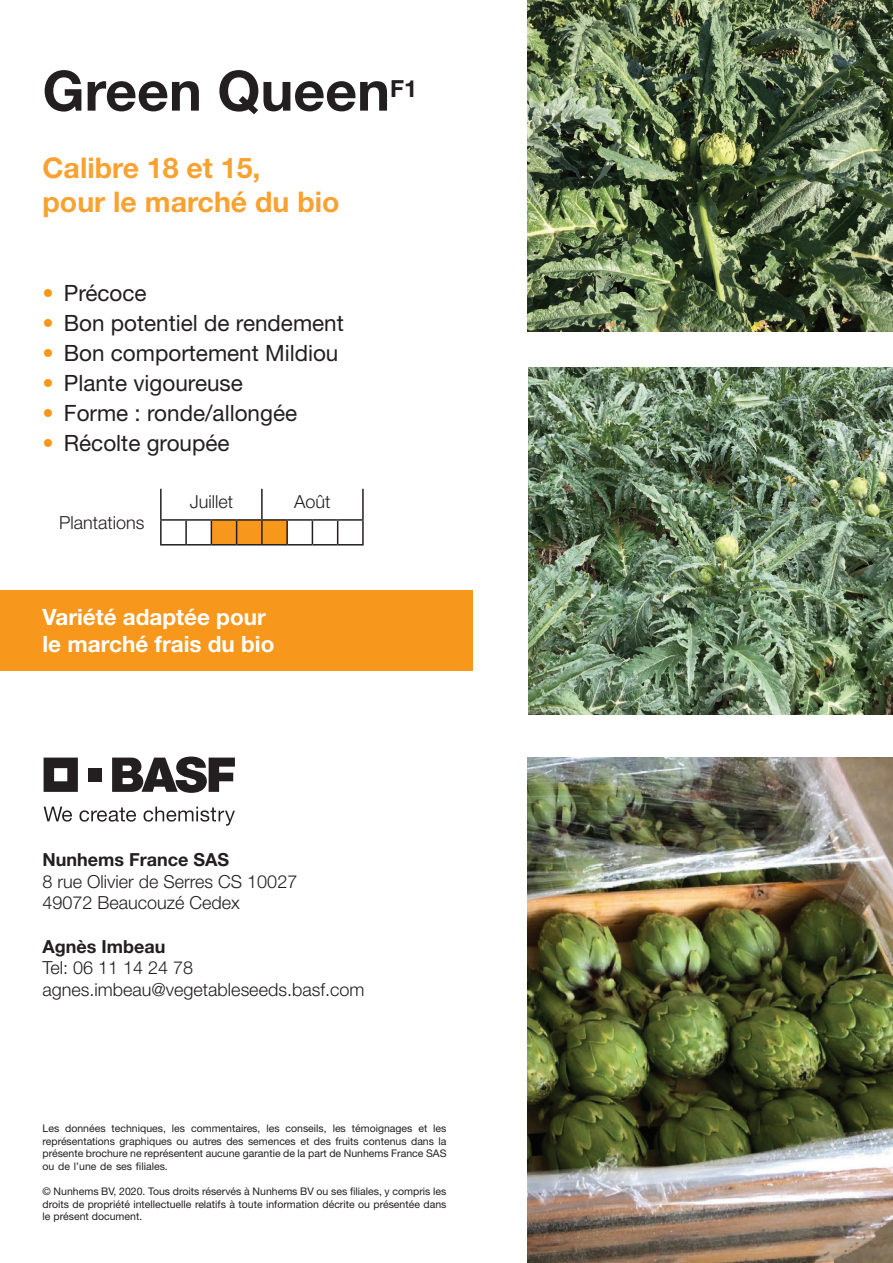
<style>
.page{position:relative;width:893px;height:1263px;background:#fff}
.page>*{position:absolute;margin:0;border:0;box-sizing:border-box;transform-origin:0 0}
.t1{font:700 55.5px "Helvetica Neue LT Std";color:#231f20}
.t2{font:700 28.5px "Helvetica Neue LT Std";color:#f9a232}
.t3{font:700 23.55px "Helvetica Neue LT Std";color:#231f20}
.t4{font:22.5px "Helvetica Neue LT Std";color:#231f20}
.t5{font:700 22.5px/27px "Helvetica Neue LT Std";color:#fff}
.t6{font:300 18px/21.6px "Helvetica Neue LT Std";color:#231f20}
.t7{font:700 18px "Helvetica Neue LT Std";color:#231f20}
.t8{font:10.5px/12.6px "Helvetica Neue LT Std";color:#231f20}
.s1{font-weight:700;color:#f7981d}
.s2{font-weight:700}
</style>
<div class="page">
<div style="left:0;top:590px;width:472px;height:81px;background:#f7981d"></div>
<img style="left:527px;top:758px;width:366px;height:505px">
<svg style="left:44px;top:758px;width:34px;height:34px"></svg>
<div style="left:88px;top:768px;width:14px;height:13px;background:#231f20"></div>
<svg style="left:112px;top:756px;width:123px;height:37px"></svg>
<svg style="left:44px;top:806px;width:28px;height:16px"></svg>
<svg style="left:79px;top:807px;width:57px;height:15px"></svg>
<svg style="left:144px;top:806px;width:91px;height:20px"></svg>
<hr style="left:160px;top:489px;width:2px;height:30px;background:#231f20">
<hr style="left:261px;top:489px;width:2px;height:30px;background:#231f20">
<hr style="left:362px;top:489px;width:2px;height:30px;background:#231f20">
<hr style="left:160px;top:519px;width:26px;height:2px;background:#231f20">
<hr style="left:186px;top:519px;width:25px;height:2px;background:#231f20">
<hr style="left:211px;top:519px;width:26px;height:2px;background:#231f20">
<hr style="left:237px;top:519px;width:25px;height:2px;background:#231f20">
<hr style="left:262px;top:519px;width:25px;height:2px;background:#231f20">
<hr style="left:287px;top:519px;width:25px;height:2px;background:#231f20">
<hr style="left:312px;top:519px;width:26px;height:2px;background:#231f20">
<hr style="left:338px;top:519px;width:26px;height:2px;background:#231f20">
<svg style="left:160px;top:520px;width:204px;height:25px"></svg>
<img style="left:527px;top:0;width:366px;height:331px">
<img style="left:528px;top:368px;width:365px;height:347px">
<p class="t1" style="left:43px;top:57px;width:349px">Green Queen</p>
<p class="t3" style="left:390px;top:74px;width:29px">F1</p>
<p class="t2" style="left:43px;top:150px;width:219px">Calibre 18 et 15,</p>
<p class="t2" style="left:43px;top:184px;width:299px">pour le marché du bio</p>
<p class="t4" style="left:43px;top:280px;width:106px"><span class="s1">•</span> Précoce</p>
<p class="t4" style="left:43px;top:310px;width:303px"><span class="s1">•</span> Bon potentiel de rendement</p>
<p class="t4" style="left:43px;top:340px;width:297px"><span class="s1">•</span> Bon comportement Mildiou</p>
<p class="t4" style="left:43px;top:370px;width:202px"><span class="s1">•</span> Plante vigoureuse</p>
<p class="t4" style="left:43px;top:400px;width:256px"><span class="s1">•</span> Forme : ronde/allongée</p>
<p class="t4" style="left:43px;top:430px;width:189px"><span class="s1">•</span> Récolte groupée</p>
<p class="t6" style="left:59px;top:512px;width:87px">Plantations</p>
<p class="t6" style="left:190px;top:490px;width:45px">Juillet</p>
<p class="t6" style="left:294px;top:490px;width:38px">Août</p>
<p class="t5" style="left:43px;top:603px;width:233px">Variété adaptée pour le marché frais du bio</p>
<p class="t6" style="left:43px;top:848px;width:256px"><span class="s2">Nunhems France SAS<br></span>8 rue Olivier de Serres CS 10027</p>
<p class="t6" style="left:43px;top:892px;width:199px">49072 Beaucouzé Cedex</p>
<p class="t7" style="left:43px;top:935px;width:124px">Agnès Imbeau</p>
<p class="t6" style="left:43px;top:956px;width:152px">Tel: 06 11 14 24 78</p>
<p class="t6" style="left:43px;top:978px;width:323px">agnes.imbeau@vegetableseeds.basf.com</p>
<p class="t8" style="left:65px;top:1122px;width:42px">données</p>
<p class="t8" style="left:352px;top:1122px;width:62px">témoignages</p>
<p class="t8" style="left:43px;top:1122px;width:405px">Les<br>représentations graphiques ou autres des semences et des fruits contenus dans la présente brochure ne représentent aucune garantie de la part de Nunhems France SAS ou de ’l une de ses filiales.</p>
<p class="t8" style="left:43px;top:1185px;width:405px;text-align:justify">© Nunhems BV, 2020. Tous droits réservés à Nunhems BV ou ses filiales y, compris les droits de propriété intellectuelle relatifs à toute information décrite ou présentée dans le présent document.</p>
<p class="t8" style="left:112px;top:1122px;width:56px">techniques,</p>
<p class="t8" style="left:172px;top:1122px;width:15px">les</p>
<p class="t8" style="left:191px;top:1122px;width:71px">commentaires,</p>
<p class="t8" style="left:266px;top:1122px;width:15px">les</p>
<p class="t8" style="left:286px;top:1122px;width:43px">conseils,</p>
<p class="t8" style="left:333px;top:1122px;width:15px">les</p>
<p class="t8" style="left:433px;top:1122px;width:15px">les</p>
<p class="t8" style="left:418px;top:1122px;width:10px">et</p>
</div>
